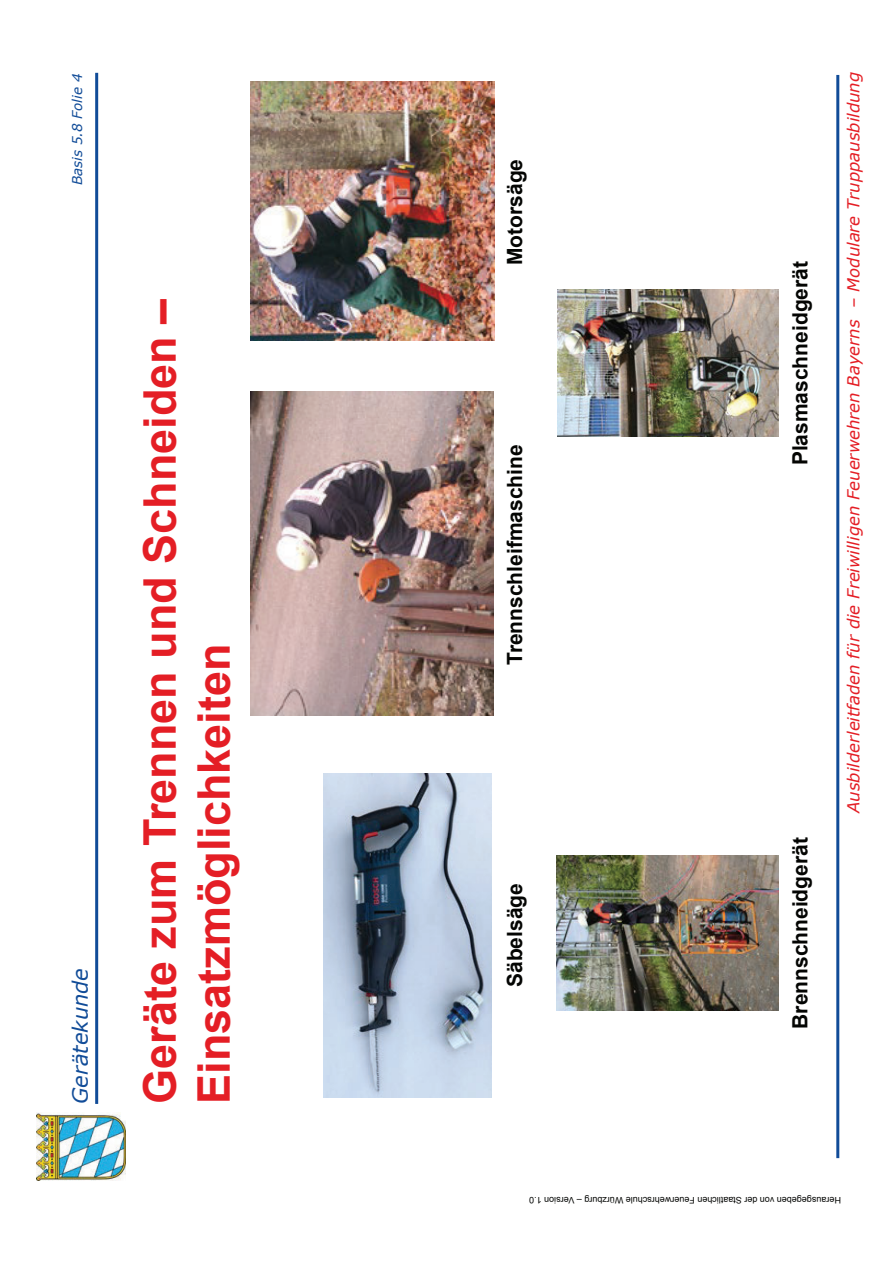
<style>
.page{position:relative;width:893px;height:1263px;background:#fff}
.page>*{position:absolute;margin:0;border:0;box-sizing:border-box;transform-origin:0 0}
.t1{font:700 45px/54px "Arial";color:#e41e25}
.t2{font:700 21px "Arial";color:#040503}
.t3{font:italic 21px "Verdana";color:#114c98}
.t4{font:italic 16.5px "Verdana";color:#e41e25}
.t5{font:italic 13.5px "Verdana";color:#114c98}
.t6{font:9px "Arial";color:#040503}
</style>
<div class="page">
<hr style="left:95px;top:73px;width:3px;height:1031px;background:#114c98">
<hr style="left:836px;top:75px;width:3px;height:1083px;background:#114c98">
<img style="left:36px;top:1113px;width:89px;height:67px">
<img style="left:251px;top:392px;width:242px;height:324px">
<img style="left:557px;top:856px;width:222px;height:154px">
<img style="left:251px;top:82px;width:243px;height:258px">
<img style="left:557px;top:290px;width:221px;height:147px">
<img style="left:323px;top:773px;width:169px;height:324px">
<p class="t5" style="left:68px;top:185px;width:113px;rotate:-90deg">Basis 5.8 Folie 4</p>
<p class="t3" style="left:67px;top:1104px;width:137px;rotate:-90deg">Gerätekunde</p>
<h1 class="t1" style="left:133px;top:1104px;width:807px;rotate:-90deg">Geräte zum Trennen und Schneiden –<br>Einsatzmöglichkeiten</h1>
<p class="t2" style="left:503px;top:265px;width:108px;rotate:-90deg">Motorsäge</p>
<p class="t2" style="left:503px;top:665px;width:222px;rotate:-90deg">Trennschleifmaschine</p>
<p class="t2" style="left:503px;top:987px;width:105px;rotate:-90deg">Säbelsäge</p>
<p class="t2" style="left:788px;top:465px;width:206px;rotate:-90deg">Plasmaschneidgerät</p>
<p class="t2" style="left:788px;top:1029px;width:193px;rotate:-90deg">Brennschneidgerät</p>
<p class="t4" style="left:843px;top:813px;width:742px;rotate:-90deg">Ausbilderleitfaden für die Freiwilligen Feuerwehren Bayerns – Modulare Truppausbildung</p>
<p class="t6" style="left:841px;top:1205px;width:313px;rotate:-180deg">Herausgegeben von der Staatlichen Feuerwehrschule Würzburg – Version 1.0</p>
</div>
